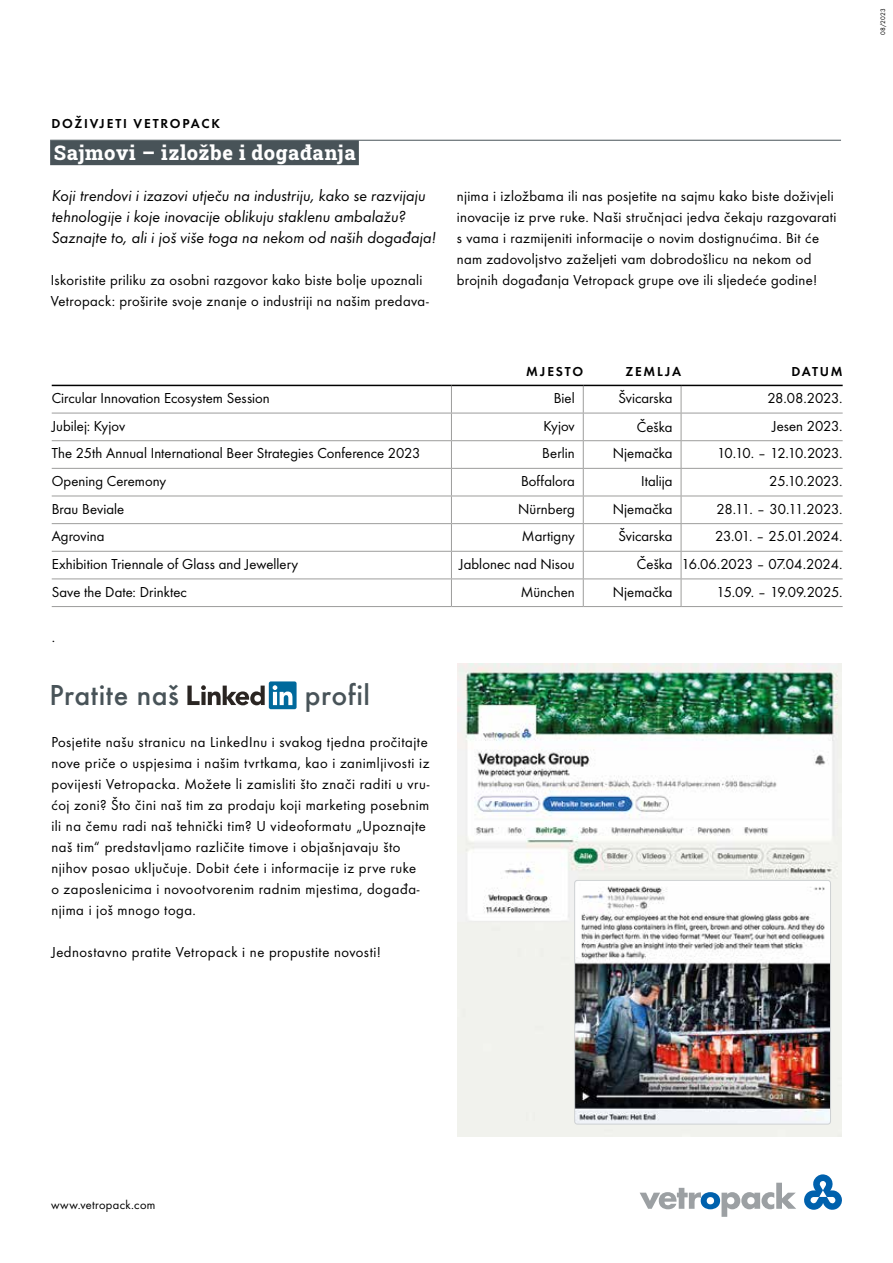
<style>
.page{position:relative;width:893px;height:1263px;background:#fff}
.page>*{position:absolute;margin:0;border:0;box-sizing:border-box;transform-origin:0 0}
.t1{font:500 30px "Futura";letter-spacing:.015em;color:#485358}
.t2{font:800 19.95px "Roboto Slab";letter-spacing:.025em;color:#fff}
.t3{font:16.5px/21px "Futura Boo Obl";color:#000}
.t4{font:15px/21px "Futura Boo";letter-spacing:.025em;color:#000}
.t5{font:15px "Futura Boo";letter-spacing:.005em;color:#000}
.t6{font:15px "Futura Boo";letter-spacing:-.01em;color:#000}
.t7{font:15px "Futura Boo";color:#000}
.t8{font:15px "Futura Boo";letter-spacing:-.05em;color:#000}
.t9{font:15px "Futura Boo";letter-spacing:-.02em;color:#000}
.t10{font:15px "Futura Boo";letter-spacing:-.015em;color:#000}
.t11{font:13.5px "Futura Dem";letter-spacing:.13em;color:#000}
.t12{font:12.75px "Futura Boo";letter-spacing:.03em;color:#000}
.t13{font:6.75px "Futura Boo";letter-spacing:.02em;color:#000}
</style>
<div class="page">
<img style="left:457px;top:663px;width:384px;height:473px">
<svg style="left:640px;top:1183px;width:156px;height:34px"></svg>
<svg style="left:804px;top:1174px;width:38px;height:36px"></svg>
<hr style="left:52px;top:413px;width:399px;height:1px;background:#9d9d9c">
<hr style="left:451px;top:413px;width:132px;height:1px;background:#9d9d9c">
<hr style="left:583px;top:413px;width:98px;height:1px;background:#9d9d9c">
<hr style="left:681px;top:413px;width:162px;height:1px;background:#9d9d9c">
<hr style="left:52px;top:440px;width:399px;height:1px;background:#9d9d9c">
<hr style="left:451px;top:440px;width:132px;height:1px;background:#9d9d9c">
<hr style="left:583px;top:440px;width:98px;height:1px;background:#9d9d9c">
<hr style="left:681px;top:440px;width:162px;height:1px;background:#9d9d9c">
<hr style="left:52px;top:468px;width:399px;height:1px;background:#9d9d9c">
<hr style="left:451px;top:468px;width:132px;height:1px;background:#9d9d9c">
<hr style="left:583px;top:468px;width:98px;height:1px;background:#9d9d9c">
<hr style="left:681px;top:468px;width:162px;height:1px;background:#9d9d9c">
<hr style="left:52px;top:496px;width:399px;height:1px;background:#9d9d9c">
<hr style="left:451px;top:496px;width:132px;height:1px;background:#9d9d9c">
<hr style="left:583px;top:496px;width:98px;height:1px;background:#9d9d9c">
<hr style="left:681px;top:496px;width:162px;height:1px;background:#9d9d9c">
<hr style="left:52px;top:523px;width:399px;height:1px;background:#9d9d9c">
<hr style="left:451px;top:523px;width:132px;height:1px;background:#9d9d9c">
<hr style="left:583px;top:523px;width:98px;height:1px;background:#9d9d9c">
<hr style="left:681px;top:523px;width:162px;height:1px;background:#9d9d9c">
<hr style="left:52px;top:551px;width:399px;height:1px;background:#9d9d9c">
<hr style="left:451px;top:551px;width:132px;height:1px;background:#9d9d9c">
<hr style="left:583px;top:551px;width:98px;height:1px;background:#9d9d9c">
<hr style="left:681px;top:551px;width:162px;height:1px;background:#9d9d9c">
<hr style="left:52px;top:578px;width:399px;height:1px;background:#9d9d9c">
<hr style="left:451px;top:578px;width:132px;height:1px;background:#9d9d9c">
<hr style="left:583px;top:578px;width:98px;height:1px;background:#9d9d9c">
<hr style="left:681px;top:578px;width:162px;height:1px;background:#9d9d9c">
<hr style="left:52px;top:606px;width:399px;height:1px;background:#9d9d9c">
<hr style="left:451px;top:606px;width:132px;height:1px;background:#9d9d9c">
<hr style="left:583px;top:606px;width:98px;height:1px;background:#9d9d9c">
<hr style="left:681px;top:606px;width:162px;height:1px;background:#9d9d9c">
<svg style="left:451px;top:386px;width:1px;height:220px"></svg>
<svg style="left:583px;top:386px;width:1px;height:220px"></svg>
<svg style="left:681px;top:386px;width:1px;height:220px"></svg>
<hr style="left:52px;top:385px;width:399px;height:1px;background:#000">
<hr style="left:451px;top:385px;width:132px;height:1px;background:#000">
<hr style="left:583px;top:385px;width:98px;height:1px;background:#000">
<hr style="left:681px;top:385px;width:162px;height:1px;background:#000">
<hr style="left:50px;top:140px;width:791px;height:1px;background:#485358">
<div style="left:50px;top:140px;width:309px;height:25px;background:#485358"></div>
<svg style="left:187px;top:685px;width:78px;height:20px"></svg>
<div style="left:269px;top:681px;width:28px;height:28px;background:#00699c;border-radius:2px"></div>
<svg style="left:273px;top:685px;width:19px;height:20px"></svg>
<img style="left:576px;top:882px;width:253px;height:240px">
<div style="left:574px;top:880px;width:257px;height:244px;border:1px solid #ced1d3;border-radius:3px"></div>
<p class="t11" style="left:51px;top:115px;width:170px">DOŽIVJETI VETROPACK</p>
<h2 class="t2" style="left:54px;top:139px;width:303px">Sajmovi – izložbe i događanja</h2>
<p class="t3" style="left:52px;top:185px;width:386px">Koji trendovi i izazovi utječu na industriju, kako se razvijaju tehnologije i koje inovacije oblikuju staklenu ambalažu?<br>Saznajte to, ali i još više toga na nekom od naših događaja!</p>
<p class="t4" style="left:51px;top:269px;width:380px">Iskoristite priliku za osobni razgovor kako biste bolje upoznali<br>Vetropack: proširite svoje znanje o industriji na našim predava-</p>
<p class="t4" style="left:457px;top:185px;width:381px">njima i izložbama ili nas posjetite na sajmu kako biste doživjeli inovacije iz prve ruke. Naši stručnjaci jedva čekaju razgovarati s vama i razmijeniti informacije o novim dostignućima. Bit će nam zadovoljstvo zaželjeti vam dobrodošlicu na nekom od brojnih događanja Vetropack grupe ove ili sljedeće godine!</p>
<p class="t11" style="left:526px;top:363px;width:59px">MJESTO</p>
<p class="t11" style="left:625px;top:363px;width:57px">ZEMLJA</p>
<p class="t11" style="left:791px;top:363px;width:53px">DATUM</p>
<p class="t7" style="left:52px;top:389px;width:220px">Circular Innovation Ecosystem Session</p>
<p class="t4" style="left:554px;top:388px;width:23px">Biel</p>
<p class="t5" style="left:618px;top:389px;width:56px">Švicarska</p>
<p class="t4" style="left:767px;top:388px;width:77px">28.08.2023.</p>
<p class="t5" style="left:52px;top:417px;width:75px">Jubilej: Kyjov</p>
<p class="t4" style="left:543px;top:415px;width:33px">Kyjov</p>
<p class="t4" style="left:637px;top:417px;width:37px">Češka</p>
<p class="t5" style="left:772px;top:417px;width:72px">Jesen 2023.</p>
<p class="t5" style="left:52px;top:444px;width:370px">The 25th Annual International Beer Strategies Conference 2023</p>
<p class="t4" style="left:542px;top:443px;width:34px">Berlin</p>
<p class="t5" style="left:613px;top:444px;width:61px">Njemačka</p>
<p class="t8" style="left:717px;top:444px;width:127px">10.10. – 12.10.2023.</p>
<p class="t5" style="left:52px;top:472px;width:116px">Opening Ceremony</p>
<p class="t5" style="left:521px;top:472px;width:55px">Boffalora</p>
<p class="t5" style="left:641px;top:472px;width:33px">Italija</p>
<p class="t4" style="left:769px;top:470px;width:75px">25.10.2023.</p>
<p class="t5" style="left:52px;top:500px;width:74px">Brau Beviale</p>
<p class="t5" style="left:518px;top:500px;width:58px">Nürnberg</p>
<p class="t5" style="left:613px;top:500px;width:61px">Njemačka</p>
<p class="t9" style="left:716px;top:500px;width:128px">28.11. – 30.11.2023.</p>
<p class="t5" style="left:52px;top:527px;width:54px">Agrovina</p>
<p class="t5" style="left:522px;top:527px;width:54px">Martigny</p>
<p class="t5" style="left:618px;top:527px;width:56px">Švicarska</p>
<p class="t10" style="left:715px;top:527px;width:129px">23.01. – 25.01.2024.</p>
<p class="t5" style="left:52px;top:555px;width:248px">Exhibition Triennale of Glass and Jewellery</p>
<p class="t5" style="left:459px;top:555px;width:117px">Jablonec nad Nisou</p>
<p class="t6" style="left:637px;top:555px;width:207px">Češka 16.06.2023 – 07.04.2024.</p>
<p class="t4" style="left:52px;top:581px;width:137px">Save the Date: Drinktec</p>
<p class="t5" style="left:521px;top:583px;width:56px">München</p>
<p class="t5" style="left:613px;top:583px;width:61px">Njemačka</p>
<p class="t6" style="left:717px;top:583px;width:128px">15.09. – 19.09.2025.</p>
<p class="t4" style="left:52px;top:626px;width:5px">.</p>
<h1 class="t1" style="left:305px;top:677px;width:67px">profil</h1>
<h1 class="t1" style="left:50px;top:677px;width:131px">Pratite naš</h1>
<p class="t4" style="left:51px;top:731px;width:380px">Posjetite našu stranicu na LinkedInu i svakog tjedna pročitajte nove priče o uspjesima i našim tvrtkama, kao i zanimljivosti iz povijesti Vetropacka. Možete li zamisliti što znači raditi u vru&shy;ćoj zoni? Što čini naš tim za prodaju koji marketing posebnim ili na čemu radi naš tehnički tim? U videoformatu „Upoznajte naš tim“ predstavljamo različite timove i objašnjavaju što njihov posao uključuje. Dobit ćete i informacije iz prve ruke<br>o zaposlenicima i novootvorenim radnim mjestima, događa&shy;njima i još mnogo toga.</p>
<p class="t4" style="left:51px;top:941px;width:331px">Jednostavno pratite Vetropack i ne propustite novosti!</p>
<p class="t13" style="left:879px;top:35px;width:28px;rotate:-90deg">08/2023</p>
<p class="t12" style="left:51px;top:1197px;width:106px">www.vetropack.com</p>
</div>
